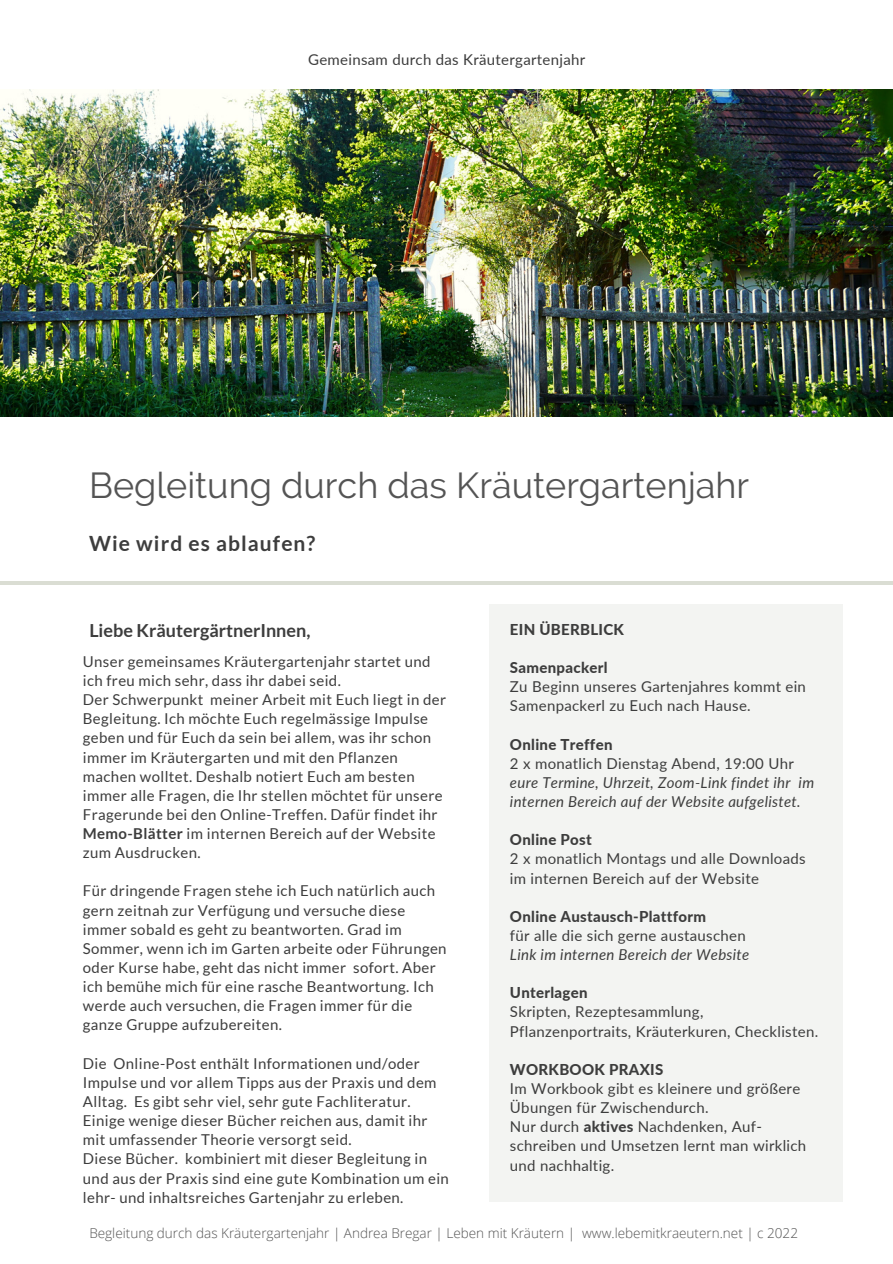
<style>
.page{position:relative;width:893px;height:1264px;background:#fff}
.page>*{position:absolute;margin:0;border:0;box-sizing:border-box;transform-origin:0 0}
.t1{font:36px "Raleway";color:#545454}
.t2{font:700 21px "Lato";letter-spacing:.05em;color:#3d3d3d}
.t3{font:700 18px "Lato";color:#3d3d3d}
.t4{font:15px/19.2px "Lato";letter-spacing:.025em;color:#3d3d3d}
.t5{font:italic 15px/19.2px "Lato";letter-spacing:.02em;color:#3d3d3d}
.t6{font:800 15px "Lato";letter-spacing:.02em;color:#3d3d3d}
.t7{font:300 13.5px "Open Sans";color:#545454}
.s1{font-weight:700}
.s2{font-weight:800}
</style>
<div class="page">
<hr style="left:0;top:581px;width:892px;height:3px;background:#daddd3">
<img style="left:0;top:89px;width:892px;height:328px">
<div style="left:489px;top:604px;width:353px;height:598px;background:#f3f4f2"></div>
<p class="t4" style="left:308px;top:49px;width:278px">Gemeinsam durch das Kräutergartenjahr</p>
<p class="t1" style="left:89px;top:464px;width:661px">Begleitung durch das Kräutergartenjahr</p>
<p class="t2" style="left:89px;top:530px;width:228px">Wie wird es ablaufen?</p>
<p class="t3" style="left:89px;top:619px;width:222px">Liebe KräutergärtnerInnen,</p>
<p class="t4" style="left:83px;top:651px;width:349px">Unser gemeinsames Kräutergartenjahr startet und ich freu mich sehr, dass ihr dabei seid.</p>
<p class="t4" style="left:83px;top:689px;width:364px">Der Schwerpunkt meiner Arbeit mit Euch liegt in der Begleitung. Ich möchte Euch regelmässige Impulse geben und für Euch da sein bei allem, was ihr schon immer im Kräutergarten und mit den Pflanzen machen wolltet. Deshalb notiert Euch am besten immer alle Fragen, die Ihr stellen möchtet für unsere Fragerunde bei den Online-Treffen. Dafür findet ihr <span class="s1">Memo-Blätter</span> im internen Bereich auf der Website zum Ausdrucken.</p>
<p class="t4" style="left:83px;top:881px;width:365px">Für dringende Fragen stehe ich Euch natürlich auch gern zeitnah zur Verfügung und versuche diese immer sobald es geht zu beantworten. Grad im Sommer, wenn ich im Garten arbeite oder Führungen oder Kurse habe, geht das nicht immer sofort. Aber ich bemühe mich für eine rasche Beantwortung. Ich werde auch versuchen, die Fragen immer für die ganze Gruppe aufzubereiten.</p>
<p class="t4" style="left:83px;top:1053px;width:355px">Die Online-Post enthält Informationen und/oder Impulse und vor allem Tipps aus der Praxis und dem Alltag. Es gibt sehr viel, sehr gute Fachliteratur.<br>Einige wenige dieser Bücher reichen aus, damit ihr mit umfassender Theorie versorgt seid.</p>
<p class="t4" style="left:83px;top:1148px;width:367px">Diese Bücher. kombiniert mit dieser Begleitung in und aus der Praxis sind eine gute Kombination um ein lehr- und inhaltsreiches Gartenjahr zu erleben.</p>
<p class="t6" style="left:510px;top:620px;width:116px">EIN ÜBERBLICK</p>
<p class="t6" style="left:510px;top:658px;width:99px">Samenpackerl</p>
<p class="t4" style="left:510px;top:676px;width:297px">Zu Beginn unseres Gartenjahres kommt ein<br>Samenpackerl zu Euch nach Hause.</p>
<p class="t6" style="left:510px;top:734px;width:104px">Online Treffen</p>
<p class="t4" style="left:510px;top:753px;width:285px">2 x monatlich Dienstag Abend, 19:00 Uhr</p>
<p class="t5" style="left:510px;top:772px;width:306px">eure Termine, Uhrzeit, Zoom-Link findet ihr im internen Bereich auf der Website aufgelistet.</p>
<p class="t6" style="left:510px;top:830px;width:83px">Online Post</p>
<p class="t4" style="left:510px;top:849px;width:297px">2 x monatlich Montags und alle Downloads im internen Bereich auf der Website</p>
<p class="t6" style="left:510px;top:907px;width:198px">Online Austausch-Plattform</p>
<p class="t4" style="left:510px;top:925px;width:237px">für alle die sich gerne austauschen</p>
<p class="t5" style="left:510px;top:944px;width:241px">Link im internen Bereich der Website</p>
<p class="t6" style="left:510px;top:983px;width:79px">Unterlagen</p>
<p class="t4" style="left:510px;top:1002px;width:310px">Skripten, Rezeptesammlung,<br>Pflanzenportraits, Kräuterkuren, Checklisten.</p>
<p class="t6" style="left:510px;top:1060px;width:155px">WORKBOOK PRAXIS</p>
<p class="t4" style="left:510px;top:1078px;width:292px">Im Workbook gibt es kleinere und größere<br>Übungen für Zwischendurch.</p>
<p class="t4" style="left:510px;top:1116px;width:298px">Nur durch <span class="s2">aktives</span> Nachdenken, Auf&shy;schreiben und Umsetzen lernt man wirklich und nachhaltig.</p>
<p class="t7" style="left:89px;top:1223px;width:710px">Begleitung durch das Kräutergartenjahr | Andrea Bregar | Leben mit Kräutern | www.lebemitkraeutern.net | c 2022</p>
</div>
